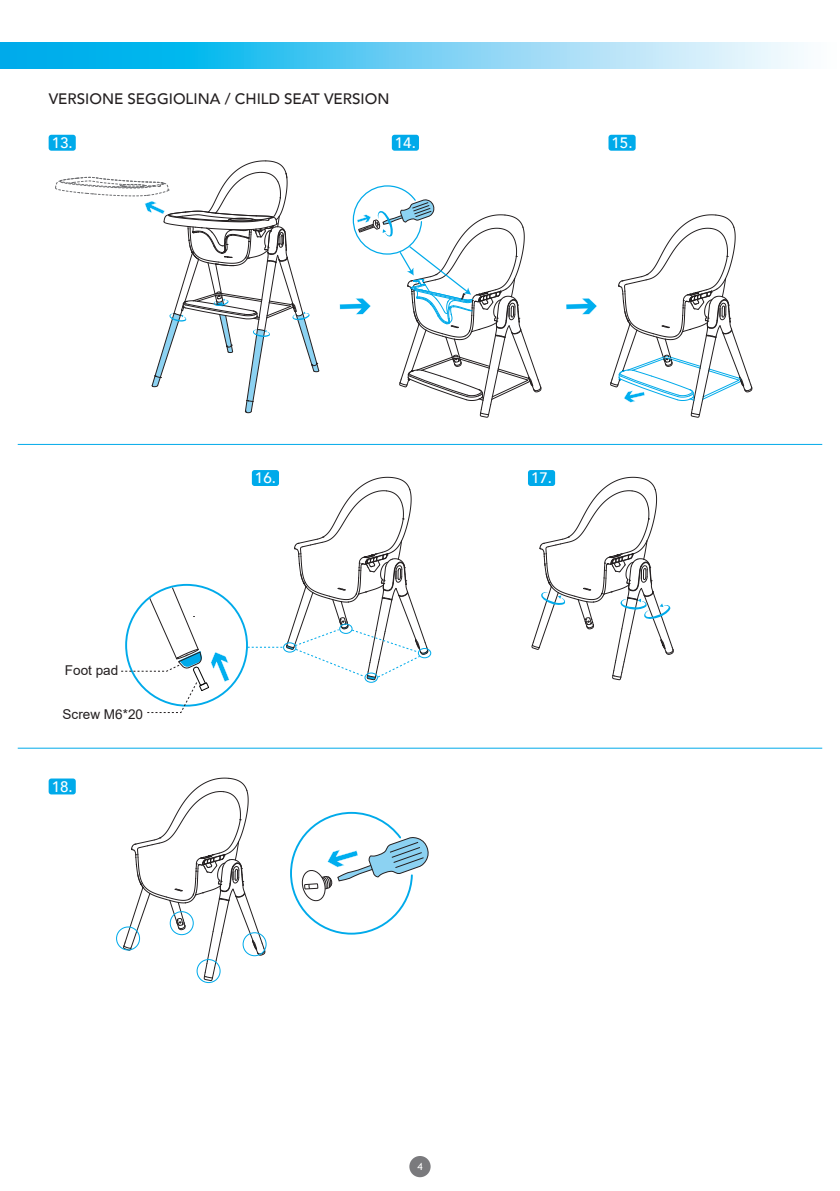
<style>
.page{position:relative;width:840px;height:1191px;background:#fff}
.page>*{position:absolute;margin:0;border:0;box-sizing:border-box;transform-origin:0 0}
.t1{font:500 15.2px "Avenir";color:#231f20}
.t2{font:500 15.2px "Avenir";color:#fff}
.t3{font:13.6px "Arial";color:#231f20}
.t4{font:10px "Trebuchet MS";color:#fff}
</style>
<div class="page">
<div style="left:409px;top:1156px;width:21px;height:21px;background:#7a7a7d;border-radius:50%"></div>
<svg style="left:0;top:43px;width:804px;height:25px;background:#69cff3"></svg>
<div style="left:49px;top:135px;width:27px;height:16px;background:#00aaea;border-radius:3px"></div>
<div style="left:49px;top:778px;width:27px;height:16px;background:#00aaea;border-radius:3px"></div>
<div style="left:252px;top:470px;width:27px;height:16px;background:#00aaea;border-radius:3px"></div>
<div style="left:527px;top:470px;width:27px;height:16px;background:#00aaea;border-radius:3px"></div>
<div style="left:391px;top:135px;width:28px;height:16px;background:#00aaea;border-radius:3px"></div>
<div style="left:608px;top:135px;width:27px;height:16px;background:#00aaea;border-radius:3px"></div>
<div style="left:364px;top:672px;width:13px;height:11px;border:1px solid #00aaea;border-radius:50%"></div>
<div style="left:417px;top:648px;width:14px;height:10px;border:1px solid #00aaea;border-radius:50%"></div>
<svg style="left:247px;top:477px;width:181px;height:203px"></svg>
<svg style="left:55px;top:160px;width:264px;height:253px"></svg>
<svg style="left:610px;top:214px;width:141px;height:204px"></svg>
<svg style="left:566px;top:298px;width:31px;height:16px"></svg>
<svg style="left:121px;top:586px;width:108px;height:127px"></svg>
<svg style="left:531px;top:477px;width:143px;height:203px"></svg>
<svg style="left:123px;top:777px;width:142px;height:204px"></svg>
<svg style="left:290px;top:811px;width:139px;height:124px"></svg>
<div style="left:170px;top:911px;width:24px;height:24px;border:1px solid #00aaea;border-radius:50%"></div>
<div style="left:242px;top:932px;width:24px;height:24px;border:1px solid #00aaea;border-radius:50%"></div>
<div style="left:116px;top:926px;width:24px;height:24px;border:1px solid #00aaea;border-radius:50%"></div>
<div style="left:196px;top:959px;width:24px;height:24px;border:1px solid #00aaea;border-radius:50%"></div>
<svg style="left:339px;top:185px;width:202px;height:233px"></svg>
<hr style="left:18px;top:444px;width:803px;height:1px;background:#00aaea">
<hr style="left:18px;top:747px;width:803px;height:1px;background:#00aaea">
<p class="t1" style="left:49px;top:85px;width:342px">VERSIONE SEGGIOLINA / CHILD SEAT VERSION</p>
<p class="t2" style="left:52px;top:129px;width:23px">13.</p>
<p class="t2" style="left:394px;top:129px;width:23px">14.</p>
<p class="t2" style="left:611px;top:129px;width:23px">15.</p>
<p class="t3" style="left:65px;top:660px;width:55px">Foot pad</p>
<p class="t3" style="left:62px;top:704px;width:82px">Screw M6*20</p>
<p class="t2" style="left:52px;top:773px;width:23px">18.</p>
<p class="t2" style="left:255px;top:464px;width:23px">16.</p>
<p class="t2" style="left:530px;top:464px;width:23px">17.</p>
<p class="t4" style="left:417px;top:1160px;width:7px">4</p>
</div>
